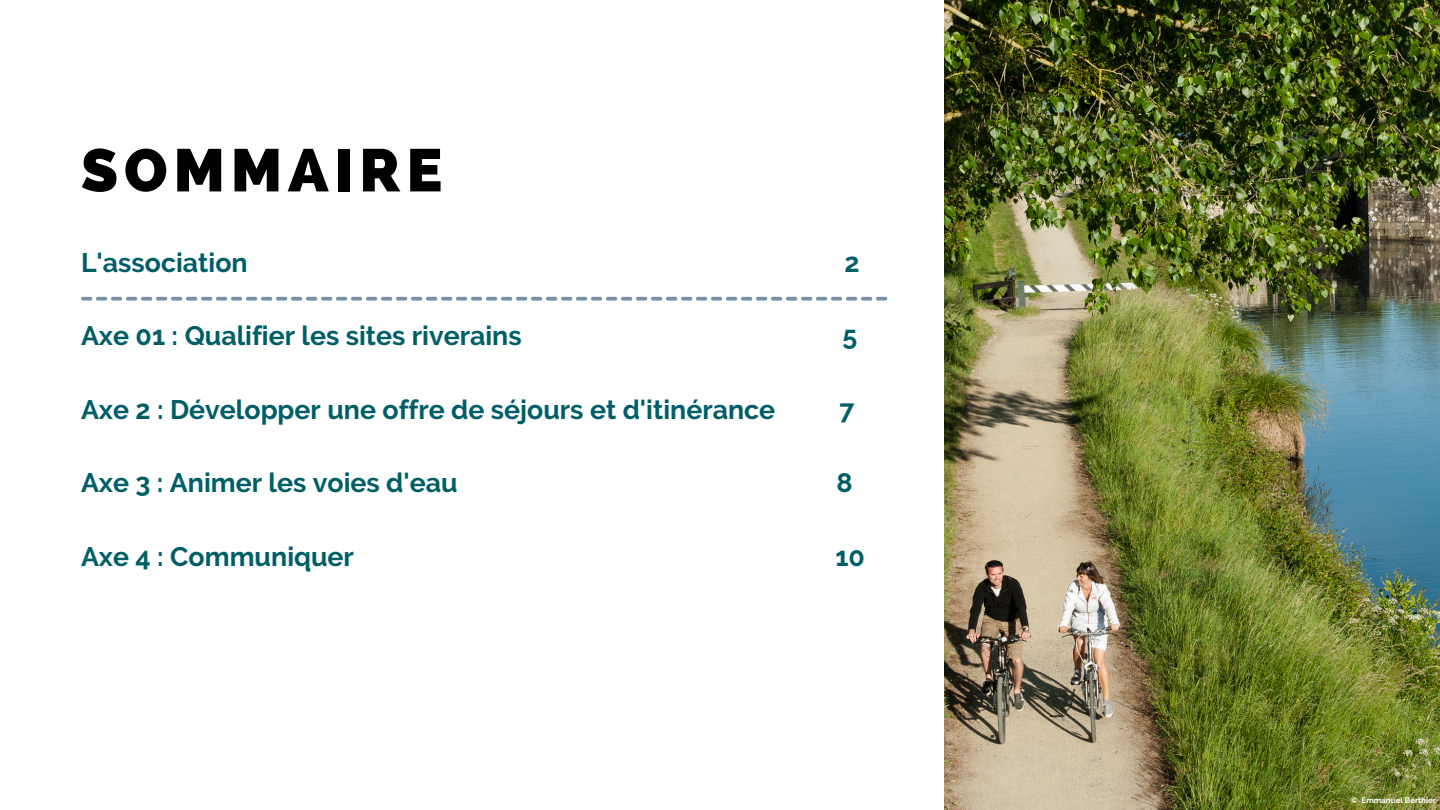
<style>
.page{position:relative;width:1440px;height:810px;background:#fff}
.page>*{position:absolute;margin:0;border:0;box-sizing:border-box;transform-origin:0 0}
.t1{font:800 60px "Raleway";letter-spacing:.1em;color:#000}
.t2{font:700 26.7px "Raleway";color:#005e67}
.t3{font:700 26.7px "Raleway";color:#025d6a}
.t4{font:700 8px "Raleway";color:#fff}
</style>
<div class="page">
<svg style="left:81px;top:297px;width:806px;height:4px"></svg>
<img style="left:944px;top:0;width:496px;height:810px">
<p class="t1" style="left:81px;top:135px;width:363px">SOMMAIRE</p>
<p class="t3" style="left:81px;top:247px;width:168px">L'association</p>
<p class="t3" style="left:845px;top:247px;width:17px">2</p>
<p class="t2" style="left:81px;top:320px;width:442px">Axe 01 : Qualifier les sites riverains</p>
<p class="t2" style="left:843px;top:320px;width:16px">5</p>
<p class="t2" style="left:81px;top:394px;width:696px">Axe 2 : Développer une offre de séjours et d'itinérance</p>
<p class="t2" style="left:840px;top:394px;width:17px">7</p>
<p class="t2" style="left:81px;top:467px;width:378px">Axe 3 : Animer les voies d'eau</p>
<p class="t2" style="left:836px;top:467px;width:18px">8</p>
<p class="t2" style="left:81px;top:541px;width:275px">Axe 4 : Communiquer</p>
<p class="t2" style="left:835px;top:541px;width:31px">10</p>
<p class="t4" style="left:1351px;top:795px;width:87px">© Emmanuel Berthier</p>
</div>
